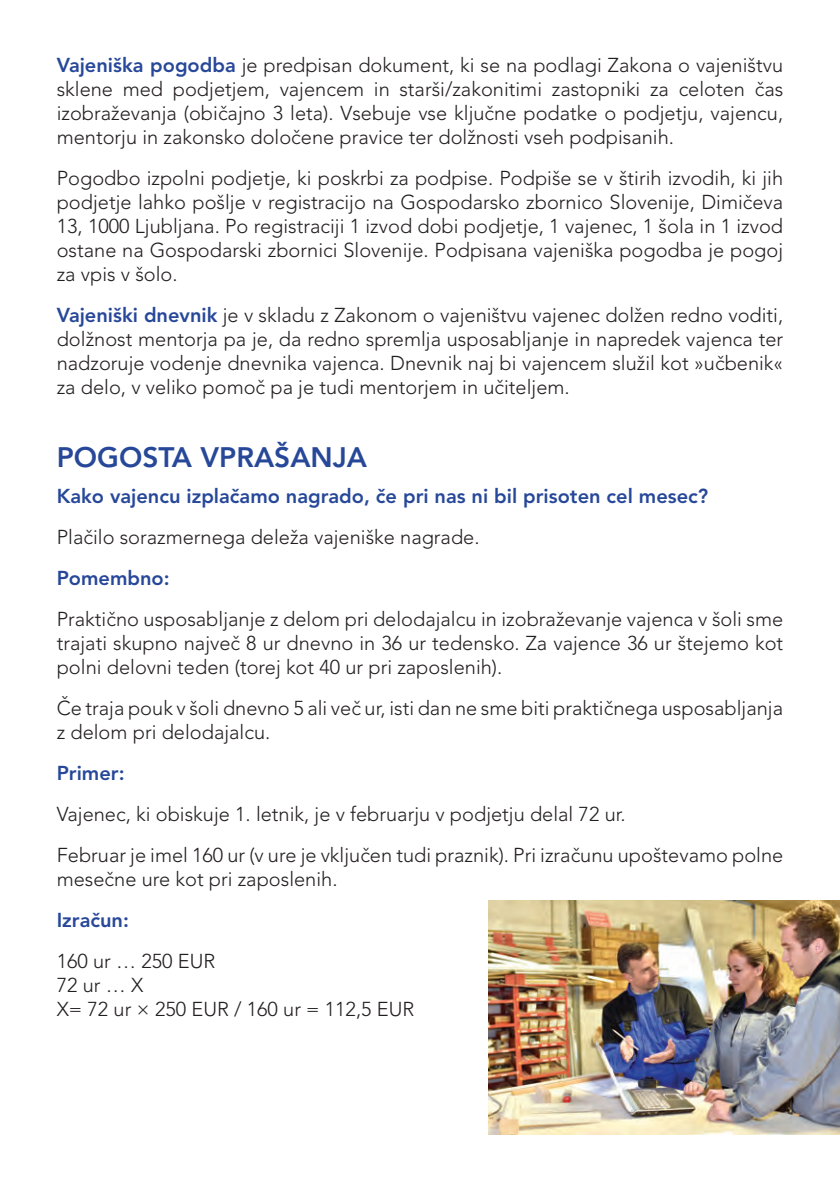
<style>
.page{position:relative;width:840px;height:1191px;background:#fff}
.page>*{position:absolute;margin:0;border:0;box-sizing:border-box;transform-origin:0 0}
.t1{font:800 28px "Avenir LT Std 55";color:#274899}
.t2{font:300 20px/24px "Avenir LT Std 35";color:#231f20;text-align:justify}
.t3{font:800 20px "Avenir LT Std 55";color:#274899}
.s1{font-family:"Avenir LT Std 55";font-weight:800;color:#274899}
</style>
<div class="page">
<img style="left:488px;top:900px;width:351px;height:234px">
<p class="t2" style="left:57px;top:53px;width:727px"><span class="s1">Vajeniška pogodba</span> je predpisan dokument, ki se na podlagi Zakona o vajeništvu sklene med podjetjem, vajencem in starši/zakonitimi zastopniki za celoten čas izobraževanja (običajno 3 leta). Vsebuje vse ključne podatke o podjetju, vajencu, mentorju in zakonsko določene pravice ter dolžnosti vseh podpisanih.</p>
<p class="t2" style="left:57px;top:166px;width:727px">Pogodbo izpolni podjetje, ki poskrbi za podpise. Podpiše se v štirih izvodih, ki jih podjetje lahko pošlje v registracijo na Gospodarsko zbornico Slovenije, Dimičeva 13, 1000 Ljubljana. Po registraciji 1 izvod dobi podjetje, 1 vajenec, 1 šola in 1 izvod ostane na Gospodarski zbornici Slovenije. Podpisana vajeniška pogodba je pogoj za vpis v šolo.</p>
<p class="t2" style="left:57px;top:303px;width:727px"><span class="s1">Vajeniški dnevnik</span> je v skladu z Zakonom o vajeništvu vajenec dolžen redno voditi, dolžnost mentorja pa je, da redno spremlja usposabljanje in napredek vajenca ter nadzoruje vodenje dnevnika vajenca. Dnevnik naj bi vajencem služil kot »učbenik« za delo, v veliko pomoč pa je tudi mentorjem in učiteljem.</p>
<h1 class="t1" style="left:57px;top:441px;width:312px">POGOSTA VPRAŠANJA</h1>
<p class="t3" style="left:57px;top:484px;width:652px">Kako vajencu izplačamo nagrado, če pri nas ni bil prisoten cel mesec?</p>
<p class="t2" style="left:57px;top:525px;width:424px">Plačilo sorazmernega deleža vajeniške nagrade.</p>
<p class="t3" style="left:57px;top:566px;width:114px">Pomembno:</p>
<p class="t2" style="left:57px;top:607px;width:727px">Praktično usposabljanje z delom pri delodajalcu in izobraževanje vajenca v šoli sme trajati skupno največ 8 ur dnevno in 36 ur tedensko. Za vajence 36 ur štejemo kot polni delovni teden (torej kot 40 ur pri zaposlenih).</p>
<p class="t2" style="left:57px;top:696px;width:727px">Če traja pouk v šoli dnevno 5 ali več ur, isti dan ne sme biti praktičnega usposabljanja z delom pri delodajalcu.</p>
<p class="t3" style="left:57px;top:761px;width:69px">Primer:</p>
<p class="t2" style="left:57px;top:793px;width:727px;line-height:41px">Vajenec, ki obiskuje 1. letnik, je v februarju v podjetju delal 72 ur.<br>Februar je imel 160 ur (v ure je vključen tudi praznik). Pri izračunu upoštevamo polne</p>
<p class="t2" style="left:57px;top:867px;width:282px">mesečne ure kot pri zaposlenih.</p>
<p class="t3" style="left:57px;top:908px;width:74px">Izračun:</p>
<p class="t2" style="left:57px;top:949px;width:359px;text-align:left">160 ur … 250 EUR<br>72 ur … X<br>X= 72 ur × 250 EUR / 160 ur = 112,5 EUR</p>
</div>
